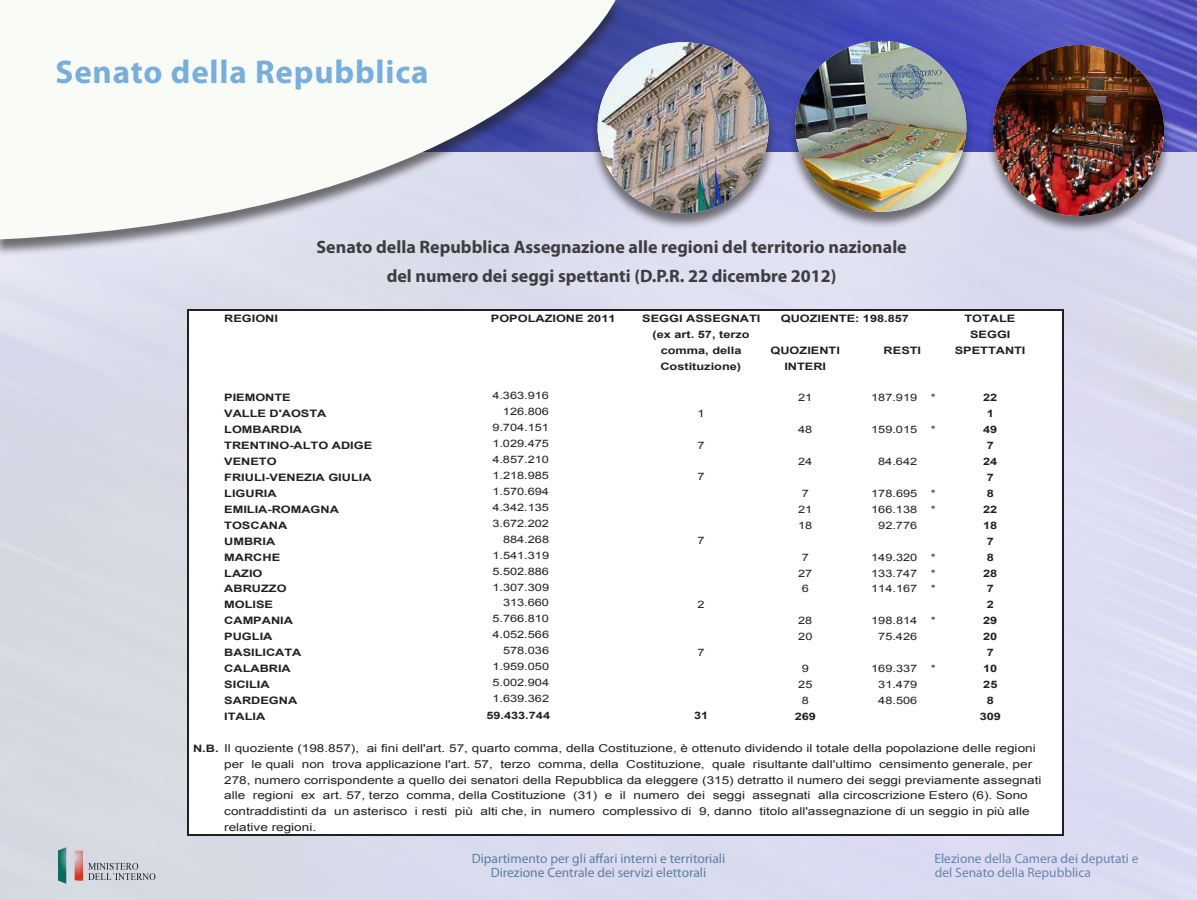
<style>
.page{position:relative;width:1197px;height:900px;background:#fff}
.page>*{position:absolute;margin:0;border:0;box-sizing:border-box;transform-origin:0 0}
.Title_2{font:700 33px "Myriad Pro";letter-spacing:.025em;color:#77aede}
.Bodu_3{font:700 18px "Myriad Pro";color:#3e3e3f}
.t1{font:13.5px "Myriad Pro";color:#628c9e}
.t2{font:13.5px "Myriad Pro";color:#6f96a8}
.t3{font:10.95px/15.9px "Arial";color:#231f20;scale:1.24 1}
.t4{font:700 10.2px "Arial";color:#231f20;scale:1.24 1}
.t5{font:10.2px "Arial";color:#231f20;scale:1.24 1}
.s1{font-weight:700;font-size:10.2px}
</style>
<div class="page">
<img style="left:0;top:152px;width:1197px;height:748px">
<img style="left:616px;top:0;width:581px;height:152px">
<div style="left:589px;top:43px;width:188px;height:187px;background:#231f20;opacity:.6"></div>
<img style="left:598px;top:42px;width:171px;height:171px;border-radius:86px">
<div style="left:787px;top:42px;width:187px;height:187px;background:#231f20;opacity:.6"></div>
<img style="left:795px;top:41px;width:171px;height:171px;border-radius:85px">
<div style="left:985px;top:46px;width:187px;height:187px;background:#231f20;opacity:.6"></div>
<img style="left:993px;top:45px;width:171px;height:171px;border-radius:86px">
<div style="left:0;top:1px;width:623px;height:255px;background:#231f20;opacity:.6"></div>
<svg style="left:0;top:0;width:616px;height:239px;fill:#f9fcf6"></svg>
<div style="left:189px;top:310px;width:873px;height:524px;background:#fff"></div>
<hr style="left:188px;top:309px;width:875px;height:1px;background:#231f20">
<hr style="left:188px;top:309px;width:1px;height:526px;background:#231f20">
<hr style="left:188px;top:834px;width:875px;height:1px;background:#231f20">
<hr style="left:1062px;top:309px;width:1px;height:526px;background:#231f20">
<p class="Title_2" style="left:56px;top:51px;width:375px">Senato della Repubblica</p>
<p class="Bodu_3" style="left:316px;top:235px;width:592px">Senato della Repubblica Assegnazione alle regioni del territorio nazionale</p>
<p class="Bodu_3" style="left:387px;top:264px;width:451px">del numero dei seggi spettanti (D.P.R. 22 dicembre 2012)</p>
<p class="t4" style="left:224px;top:312px;width:45px">REGIONI</p>
<p class="t4" style="left:642px;top:312px;width:97px">SEGGI ASSEGNATI</p>
<p class="t4" style="left:964px;top:312px;width:43px">TOTALE</p>
<p class="t4" style="left:653px;top:327px;width:80px">(ex art. 57, terzo</p>
<p class="t4" style="left:970px;top:327px;width:34px">SEGGI</p>
<p class="t4" style="left:661px;top:343px;width:67px">comma, della</p>
<p class="t4" style="left:771px;top:343px;width:57px">QUOZIENTI</p>
<p class="t4" style="left:884px;top:343px;width:32px">RESTI</p>
<p class="t4" style="left:955px;top:343px;width:59px">SPETTANTI</p>
<p class="t4" style="left:660px;top:359px;width:67px">Costituzione)</p>
<p class="t4" style="left:784px;top:359px;width:35px">INTERI</p>
<p class="t4" style="left:224px;top:391px;width:55px">PIEMONTE</p>
<p class="t5" style="left:492px;top:389px;width:47px">4.363.916</p>
<p class="t5" style="left:798px;top:391px;width:13px">21</p>
<p class="t5" style="left:871px;top:391px;width:39px">187.919</p>
<p class="t5" style="left:931px;top:391px;width:5px">*</p>
<p class="t4" style="left:983px;top:391px;width:13px">22</p>
<p class="t4" style="left:224px;top:407px;width:84px">VALLE D'AOSTA</p>
<p class="t5" style="left:503px;top:405px;width:39px">126.806</p>
<p class="t5" style="left:698px;top:406px;width:7px">1</p>
<p class="t4" style="left:987px;top:407px;width:7px">1</p>
<p class="t4" style="left:224px;top:423px;width:64px">LOMBARDIA</p>
<p class="t5" style="left:492px;top:421px;width:47px">9.704.151</p>
<p class="t5" style="left:798px;top:423px;width:13px">48</p>
<p class="t5" style="left:871px;top:423px;width:39px">159.015</p>
<p class="t5" style="left:931px;top:423px;width:5px">*</p>
<p class="t4" style="left:983px;top:423px;width:13px">49</p>
<p class="t4" style="left:224px;top:439px;width:121px">TRENTINO-ALTO ADIGE</p>
<p class="t5" style="left:492px;top:437px;width:47px">1.029.475</p>
<p class="t5" style="left:698px;top:438px;width:7px">7</p>
<p class="t4" style="left:987px;top:439px;width:7px">7</p>
<p class="t4" style="left:224px;top:455px;width:44px">VENETO</p>
<p class="t5" style="left:492px;top:453px;width:47px">4.857.210</p>
<p class="t5" style="left:798px;top:455px;width:13px">24</p>
<p class="t5" style="left:878px;top:455px;width:33px">84.642</p>
<p class="t4" style="left:983px;top:455px;width:13px">24</p>
<p class="t4" style="left:224px;top:471px;width:120px">FRIULI-VENEZIA GIULIA</p>
<p class="t5" style="left:492px;top:469px;width:47px">1.218.985</p>
<p class="t5" style="left:698px;top:470px;width:7px">7</p>
<p class="t4" style="left:987px;top:471px;width:7px">7</p>
<p class="t4" style="left:224px;top:487px;width:44px">LIGURIA</p>
<p class="t5" style="left:492px;top:485px;width:47px">1.570.694</p>
<p class="t5" style="left:802px;top:487px;width:7px">7</p>
<p class="t5" style="left:871px;top:487px;width:39px">178.695</p>
<p class="t5" style="left:931px;top:487px;width:5px">*</p>
<p class="t4" style="left:987px;top:487px;width:7px">8</p>
<p class="t4" style="left:224px;top:503px;width:94px">EMILIA-ROMAGNA</p>
<p class="t5" style="left:492px;top:501px;width:47px">4.342.135</p>
<p class="t5" style="left:798px;top:503px;width:13px">21</p>
<p class="t5" style="left:871px;top:503px;width:39px">166.138</p>
<p class="t5" style="left:931px;top:503px;width:5px">*</p>
<p class="t4" style="left:983px;top:503px;width:13px">22</p>
<p class="t4" style="left:224px;top:519px;width:52px">TOSCANA</p>
<p class="t5" style="left:492px;top:517px;width:47px">3.672.202</p>
<p class="t5" style="left:798px;top:519px;width:13px">18</p>
<p class="t5" style="left:878px;top:519px;width:33px">92.776</p>
<p class="t4" style="left:983px;top:519px;width:13px">18</p>
<p class="t4" style="left:224px;top:534px;width:43px">UMBRIA</p>
<p class="t5" style="left:503px;top:533px;width:39px">884.268</p>
<p class="t5" style="left:698px;top:534px;width:7px">7</p>
<p class="t4" style="left:987px;top:534px;width:7px">7</p>
<p class="t4" style="left:224px;top:550px;width:47px">MARCHE</p>
<p class="t5" style="left:492px;top:548px;width:47px">1.541.319</p>
<p class="t5" style="left:802px;top:550px;width:7px">7</p>
<p class="t5" style="left:871px;top:550px;width:39px">149.320</p>
<p class="t5" style="left:931px;top:550px;width:5px">*</p>
<p class="t4" style="left:987px;top:550px;width:7px">8</p>
<p class="t4" style="left:224px;top:566px;width:32px">LAZIO</p>
<p class="t5" style="left:492px;top:564px;width:47px">5.502.886</p>
<p class="t5" style="left:798px;top:566px;width:13px">27</p>
<p class="t5" style="left:871px;top:566px;width:39px">133.747</p>
<p class="t5" style="left:931px;top:566px;width:5px">*</p>
<p class="t4" style="left:983px;top:566px;width:13px">28</p>
<p class="t4" style="left:224px;top:582px;width:52px">ABRUZZO</p>
<p class="t5" style="left:492px;top:580px;width:47px">1.307.309</p>
<p class="t5" style="left:802px;top:582px;width:7px">6</p>
<p class="t5" style="left:871px;top:582px;width:39px">114.167</p>
<p class="t5" style="left:931px;top:582px;width:5px">*</p>
<p class="t4" style="left:987px;top:582px;width:7px">7</p>
<p class="t4" style="left:224px;top:598px;width:41px">MOLISE</p>
<p class="t5" style="left:503px;top:596px;width:39px">313.660</p>
<p class="t5" style="left:698px;top:598px;width:7px">2</p>
<p class="t4" style="left:987px;top:598px;width:7px">2</p>
<p class="t4" style="left:224px;top:614px;width:57px">CAMPANIA</p>
<p class="t5" style="left:492px;top:612px;width:47px">5.766.810</p>
<p class="t5" style="left:798px;top:614px;width:13px">28</p>
<p class="t5" style="left:871px;top:614px;width:39px">198.814</p>
<p class="t5" style="left:931px;top:614px;width:5px">*</p>
<p class="t4" style="left:983px;top:614px;width:13px">29</p>
<p class="t4" style="left:224px;top:630px;width:40px">PUGLIA</p>
<p class="t5" style="left:492px;top:628px;width:47px">4.052.566</p>
<p class="t5" style="left:798px;top:630px;width:13px">20</p>
<p class="t5" style="left:878px;top:630px;width:33px">75.426</p>
<p class="t4" style="left:983px;top:630px;width:13px">20</p>
<p class="t4" style="left:224px;top:646px;width:64px">BASILICATA</p>
<p class="t5" style="left:503px;top:644px;width:39px">578.036</p>
<p class="t5" style="left:698px;top:645px;width:7px">7</p>
<p class="t4" style="left:987px;top:646px;width:7px">7</p>
<p class="t4" style="left:224px;top:662px;width:55px">CALABRIA</p>
<p class="t5" style="left:492px;top:660px;width:47px">1.959.050</p>
<p class="t5" style="left:802px;top:662px;width:7px">9</p>
<p class="t5" style="left:871px;top:662px;width:39px">169.337</p>
<p class="t5" style="left:931px;top:662px;width:5px">*</p>
<p class="t4" style="left:983px;top:662px;width:13px">10</p>
<p class="t4" style="left:224px;top:678px;width:38px">SICILIA</p>
<p class="t5" style="left:492px;top:676px;width:47px">5.002.904</p>
<p class="t5" style="left:798px;top:678px;width:13px">25</p>
<p class="t5" style="left:878px;top:678px;width:33px">31.479</p>
<p class="t4" style="left:983px;top:678px;width:13px">25</p>
<p class="t4" style="left:224px;top:694px;width:60px">SARDEGNA</p>
<p class="t5" style="left:492px;top:692px;width:47px">1.639.362</p>
<p class="t5" style="left:802px;top:694px;width:7px">8</p>
<p class="t5" style="left:878px;top:694px;width:33px">48.506</p>
<p class="t4" style="left:987px;top:694px;width:7px">8</p>
<p class="t4" style="left:224px;top:710px;width:35px">ITALIA</p>
<p class="t4" style="left:486px;top:709px;width:53px">59.433.744</p>
<p class="t4" style="left:694px;top:709px;width:13px">31</p>
<p class="t4" style="left:795px;top:710px;width:19px">269</p>
<p class="t4" style="left:980px;top:710px;width:19px">309</p>
<p class="t3" style="left:224px;top:740px;width:661px;text-indent:-31px"><span class="s1">N.B.</span> Il quoziente (198.857), ai fini dell'art. 57, quarto comma, della Costituzione, è ottenuto dividendo il totale della popolazione delle regioni per le quali non trova applicazione l'art. 57, terzo comma, della Costituzione, quale risultante dall'ultimo censimento generale, per 278, numero corrispondente a quello dei senatori della Repubblica da eleggere (315) detratto il numero dei seggi previamente assegnati alle regioni ex art. 57, terzo comma, della Costituzione (31) e il numero dei seggi assegnati alla circoscrizione Estero (6). Sono contraddistinti da un asterisco i resti più alti che, in numero complessivo di 9, danno titolo all'assegnazione di un seggio in più alle relative regioni.</p>
<p class="t4" style="left:491px;top:312px;width:102px">POPOLAZIONE 2011</p>
<p class="t4" style="left:781px;top:312px;width:105px">QUOZIENTE: 198.857</p>
<p class="t1" style="left:472px;top:851px;width:255px">Dipartimento per gli affari interni e territoriali</p>
<p class="t2" style="left:934px;top:851px;width:206px">Elezione della Camera dei deputati e</p>
<p class="t1" style="left:491px;top:864px;width:217px">Direzione Centrale dei servizi elettorali</p>
<p class="t2" style="left:935px;top:864px;width:158px">del Senato della Repubblica</p>
</div>
